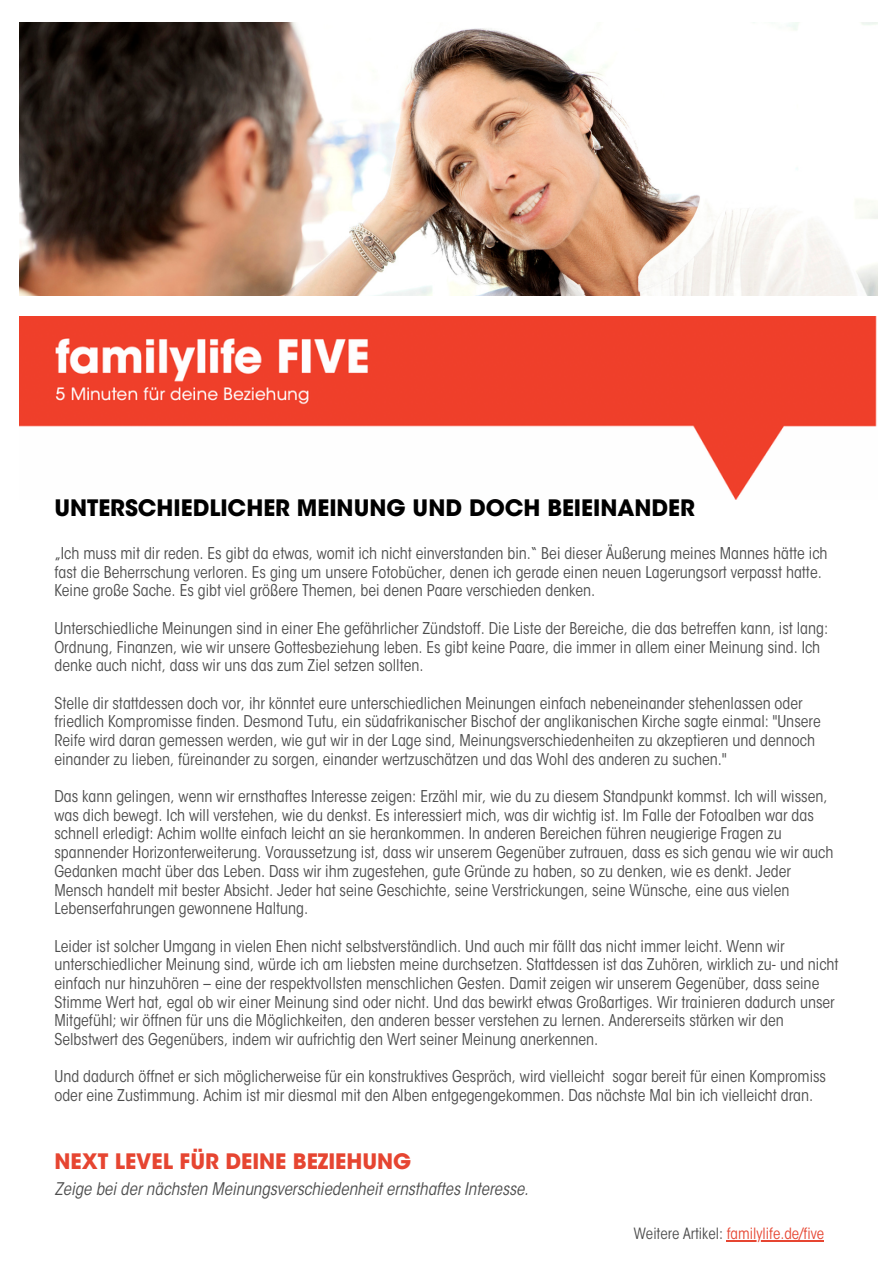
<style>
.page{position:relative;width:894px;height:1264px;background:#fff}
.page>*{position:absolute;margin:0;border:0;box-sizing:border-box;transform-origin:0 0}
.t1{font:700 22.5px "ITC Avant Garde Std";color:#000}
.t2{font:700 21.15px "ITC Avant Garde Std";color:#e64531}
.t3{font:italic condensed 17.25px "ITC Avant Garde Std";color:#4d4d4d}
.t4{font:condensed 16.2px/18.8px "ITC Avant Garde Std";color:#4d4d4d}
.t5{font:condensed 15.45px "ITC Avant Garde Std";color:#e64531}
.s1{color:#4d4d4d}
</style>
<div class="page">
<img style="left:20px;top:22px;width:857px;height:273px">
<img style="left:20px;top:316px;width:857px;height:183px">
<hr style="left:726px;top:1240px;width:97px;height:1px;background:#e64531">
<h1 class="t1" style="left:54px;top:499px;width:641px">UNTERSCHIEDLICHER MEINUNG UND DOCH BEIEINANDER</h1>
<p class="t4" style="left:54px;top:545px;width:774px">„Ich muss mit dir reden. Es gibt da etwas, womit ich nicht einverstanden bin.“ Bei dieser Äußerung meines Mannes hätte ich fast die Beherrschung verloren. Es ging um unsere Fotobücher, denen ich gerade einen neuen Lagerungsort verpasst hatte.<br>Keine große Sache. Es gibt viel größere Themen, bei denen Paare verschieden denken.</p>
<p class="t4" style="left:54px;top:620px;width:775px">Unterschiedliche Meinungen sind in einer Ehe gefährlicher Zündstoff. Die Liste der Bereiche, die das betreffen kann, ist lang:<br>Ordnung, Finanzen, wie wir unsere Gottesbeziehung leben. Es gibt keine Paare, die immer in allem einer Meinung sind. Ich denke auch nicht, dass wir uns das zum Ziel setzen sollten.</p>
<p class="t4" style="left:54px;top:695px;width:767px">Stelle dir stattdessen doch vor, ihr könntet eure unterschiedlichen Meinungen einfach nebeneinander stehenlassen oder friedlich Kompromisse finden. Desmond Tutu, ein südafrikanischer Bischof der anglikanischen Kirche sagte einmal: "Unsere Reife wird daran gemessen werden, wie gut wir in der Lage sind, Meinungsverschiedenheiten zu akzeptieren und dennoch einander zu lieben, füreinander zu sorgen, einander wertzuschätzen und das Wohl des anderen zu suchen."</p>
<p class="t4" style="left:54px;top:788px;width:780px">Das kann gelingen, wenn wir ernsthaftes Interesse zeigen: Erzähl mir, wie du zu diesem Standpunkt kommst. Ich will wissen, was dich bewegt. Ich will verstehen, wie du denkst. Es interessiert mich, was dir wichtig ist. Im Falle der Fotoalben war das schnell erledigt: Achim wollte einfach leicht an sie herankommen. In anderen Bereichen führen neugierige Fragen zu spannender Horizonterweiterung. Voraussetzung ist, dass wir unserem Gegenüber zutrauen, dass es sich genau wie wir auch Gedanken macht über das Leben. Dass wir ihm zugestehen, gute Gründe zu haben, so zu denken, wie es denkt. Jeder Mensch handelt mit bester Absicht. Jeder hat seine Geschichte, seine Verstrickungen, seine Wünsche, eine aus vielen Lebenserfahrungen gewonnene Haltung.</p>
<p class="t4" style="left:54px;top:938px;width:785px">Leider ist solcher Umgang in vielen Ehen nicht selbstverständlich. Und auch mir fällt das nicht immer leicht. Wenn wir unterschiedlicher Meinung sind, würde ich am liebsten meine durchsetzen. Stattdessen ist das Zuhören, wirklich zu- und nicht einfach nur hinzuhören – eine der respektvollsten menschlichen Gesten. Damit zeigen wir unserem Gegenüber, dass seine Stimme Wert hat, egal ob wir einer Meinung sind oder nicht. Und das bewirkt etwas Großartiges. Wir trainieren dadurch unser Mitgefühl; wir öffnen für uns die Möglichkeiten, den anderen besser verstehen zu lernen. Andererseits stärken wir den Selbstwert des Gegenübers, indem wir aufrichtig den Wert seiner Meinung anerkennen.</p>
<p class="t4" style="left:54px;top:1069px;width:773px">Und dadurch öffnet er sich möglicherweise für ein konstruktives Gespräch, wird vielleicht sogar bereit für einen Kompromiss oder eine Zustimmung. Achim ist mir diesmal mit den Alben entgegengekommen. Das nächste Mal bin ich vielleicht dran.</p>
<h2 class="t2" style="left:54px;top:1153px;width:358px">NEXT LEVEL FÜR DEINE BEZIEHUNG</h2>
<p class="t3" style="left:54px;top:1181px;width:475px">Zeige bei der nächsten Meinungsverschiedenheit ernsthaftes Interesse.</p>
<p class="t5" style="left:633px;top:1227px;width:192px"><span class="s1">Weitere Artikel:</span> familylife.de/five</p>
</div>
